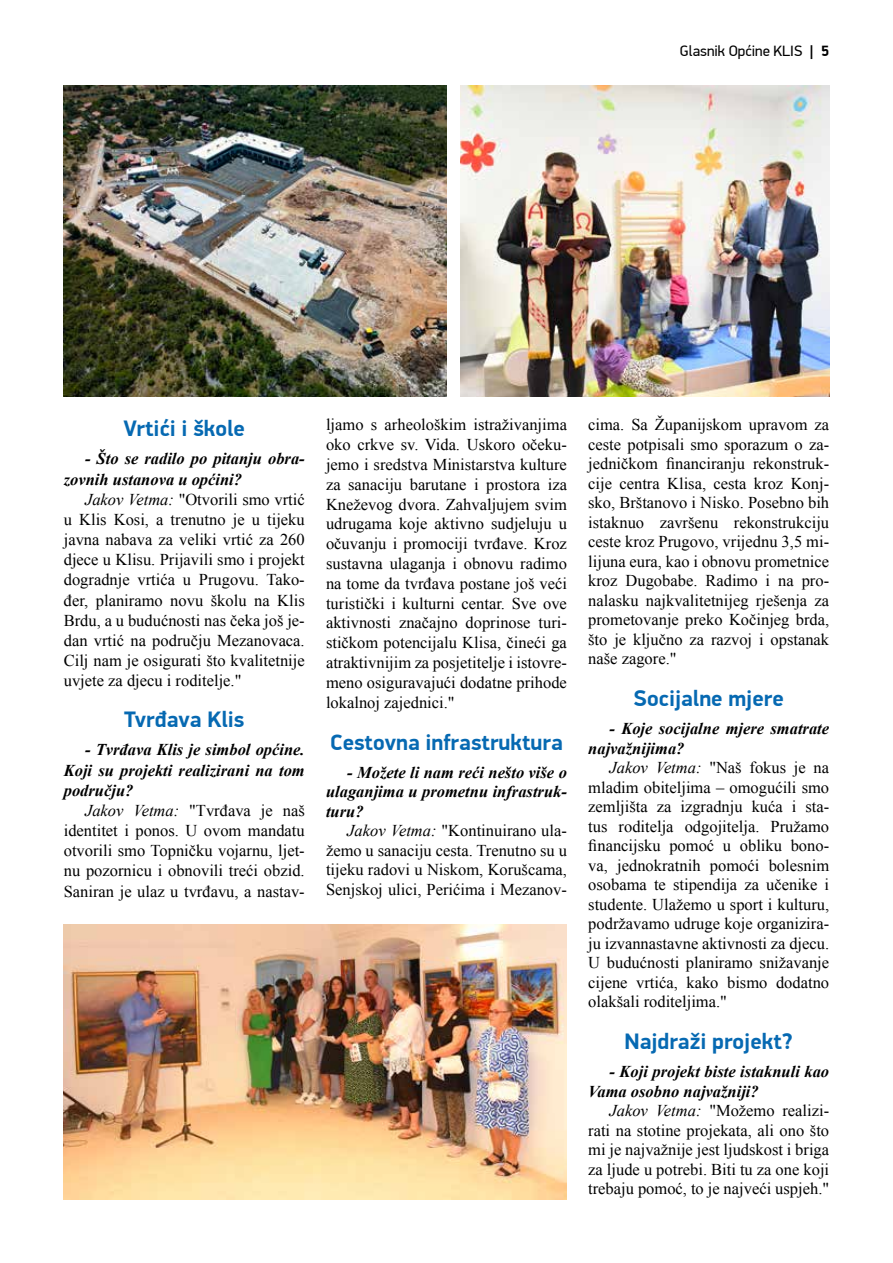
<style>
.page{position:relative;width:893px;height:1263px;background:#fff}
.page>*{position:absolute;margin:0;border:0;box-sizing:border-box;transform-origin:0 0}
.t1{font:700 22.5px "PF Din Display Pro";color:#0669b2}
.t2{font:16.5px/19.5px "Times New Roman";color:#000;text-align:justify}
.t3{font:italic 700 16.5px/19.5px "Times New Roman";color:#000}
.t4{font:15px "PF Din Display Pro";color:#000}
.s1{font-weight:700}
.s2{font-style:italic}
</style>
<div class="page">
<img style="left:64px;top:924px;width:503px;height:275px">
<img style="left:461px;top:85px;width:368px;height:312px">
<img style="left:64px;top:85px;width:382px;height:312px">
<p class="t4" style="left:680px;top:42px;width:151px">Glasnik Općine KLIS <span class="s1">| 5</span></p>
<h1 class="t1" style="left:123px;top:414px;width:123px">Vrtići i škole</h1>
<p class="t3" style="left:64px;top:448px;width:242px;line-height:20.1px;text-indent:21px">- Što se radilo po pitanju obra&shy;zovnih ustanova u općini?</p>
<p class="t2" style="left:64px;top:489px;width:242px;line-height:20.1px;text-indent:21px"><span class="s2">Jakov Vetma:</span> "Otvorili smo vrtić u Klis Kosi, a trenutno je u tijeku javna nabava za veliki vrtić za 260 djece u Klisu. Prijavili smo i projekt dogradnje vrtića u Prugovu. Tako&shy;đer, planiramo novu školu na Klis Brdu, a u budućnosti nas čeka još je&shy;dan vrtić na području Mezanovaca.<br>Cilj nam je osigurati što kvalitetnije uvjete za djecu i roditelje."</p>
<h1 class="t1" style="left:124px;top:705px;width:122px">Tvrđava Klis</h1>
<p class="t3" style="left:64px;top:739px;width:242px;line-height:20.1px;text-align:justify;text-indent:21px">- Tvrđava Klis je simbol općine.<br>Koji su projekti realizirani na tom području?</p>
<p class="t2" style="left:64px;top:800px;width:242px;line-height:20.1px;text-indent:21px"><span class="s2">Jakov Vetma:</span> "Tvrđava je naš identitet i ponos. U ovom mandatu otvorili smo Topničku vojarnu, ljet&shy;nu pozornicu i obnovili treći obzid.<br>Saniran je ulaz u tvrđavu, a nastav-</p>
<p class="t2" style="left:326px;top:415px;width:242px">ljamo s arheološkim istraživanjima oko crkve sv. Vida. Uskoro očeku&shy;jemo i sredstva Ministarstva kulture za sanaciju barutane i prostora iza Kneževog dvora. Zahvaljujem svim udrugama koje aktivno sudjeluju u očuvanju i promociji tvrđave. Kroz sustavna ulaganja i obnovu radimo na tome da tvrđava postane još veći turistički i kulturni centar. Sve ove aktivnosti značajno doprinose turi&shy;stičkom potencijalu Klisa, čineći ga atraktivnijim za posjetitelje i istovre&shy;meno osiguravajući dodatne prihode lokalnoj zajednici."</p>
<h1 class="t1" style="left:330px;top:728px;width:234px">Cestovna infrastruktura</h1>
<p class="t3" style="left:326px;top:762px;width:242px;text-align:justify;text-indent:21px">- Možete li nam reći nešto više o ulaganjima u prometnu infrastruk&shy;turu?</p>
<p class="t2" style="left:326px;top:820px;width:242px;text-indent:21px"><span class="s2">Jakov Vetma:</span> "Kontinuirano ula&shy;žemo u sanaciju cesta. Trenutno su u tijeku radovi u Niskom, Korušcama, Senjskoj ulici, Perićima i Mezanov-</p>
<p class="t2" style="left:588px;top:415px;width:242px">cima. Sa Županijskom upravom za ceste potpisali smo sporazum o za&shy;jedničkom financiranju rekonstruk&shy;cije centra Klisa, cesta kroz Konj&shy;sko, Brštanovo i Nisko. Posebno bih istaknuo završenu rekonstrukciju ceste kroz Prugovo, vrijednu 3,5 mi&shy;lijuna eura, kao i obnovu prometnice kroz Dugobabe. Radimo i na pro&shy;nalasku najkvalitetnijeg rješenja za prometovanje preko Kočinjeg brda, što je ključno za razvoj i opstanak naše zagore."</p>
<h1 class="t1" style="left:634px;top:685px;width:152px">Socijalne mjere</h1>
<p class="t3" style="left:588px;top:719px;width:242px;text-indent:21px">- Koje socijalne mjere smatrate najvažnijima?</p>
<p class="t2" style="left:588px;top:758px;width:242px;text-indent:21px"><span class="s2">Jakov Vetma:</span> "Naš fokus je na mladim obiteljima – omogućili smo zemljišta za izgradnju kuća i sta&shy;tus roditelja odgojitelja. Pružamo financijsku pomoć u obliku bono&shy;va, jednokratnih pomoći bolesnim osobama te stipendija za učenike i studente. Ulažemo u sport i kulturu, podržavamo udruge koje organizira&shy;ju izvannastavne aktivnosti za djecu.<br>U budućnosti planiramo snižavanje cijene vrtića, kako bismo dodatno olakšali roditeljima."</p>
<h1 class="t1" style="left:624px;top:1028px;width:170px">Najdraži projekt?</h1>
<p class="t3" style="left:588px;top:1062px;width:242px;text-indent:21px">- Koji projekt biste istaknuli kao<br>Vama osobno najvažniji?</p>
<p class="t2" style="left:588px;top:1101px;width:242px;text-indent:21px"><span class="s2">Jakov Vetma:</span> "Možemo realizi&shy;rati na stotine projekata, ali ono što mi je najvažnije jest ljudskost i briga za ljude u potrebi. Biti tu za one koji trebaju pomoć, to je najveći uspjeh."</p>
</div>
